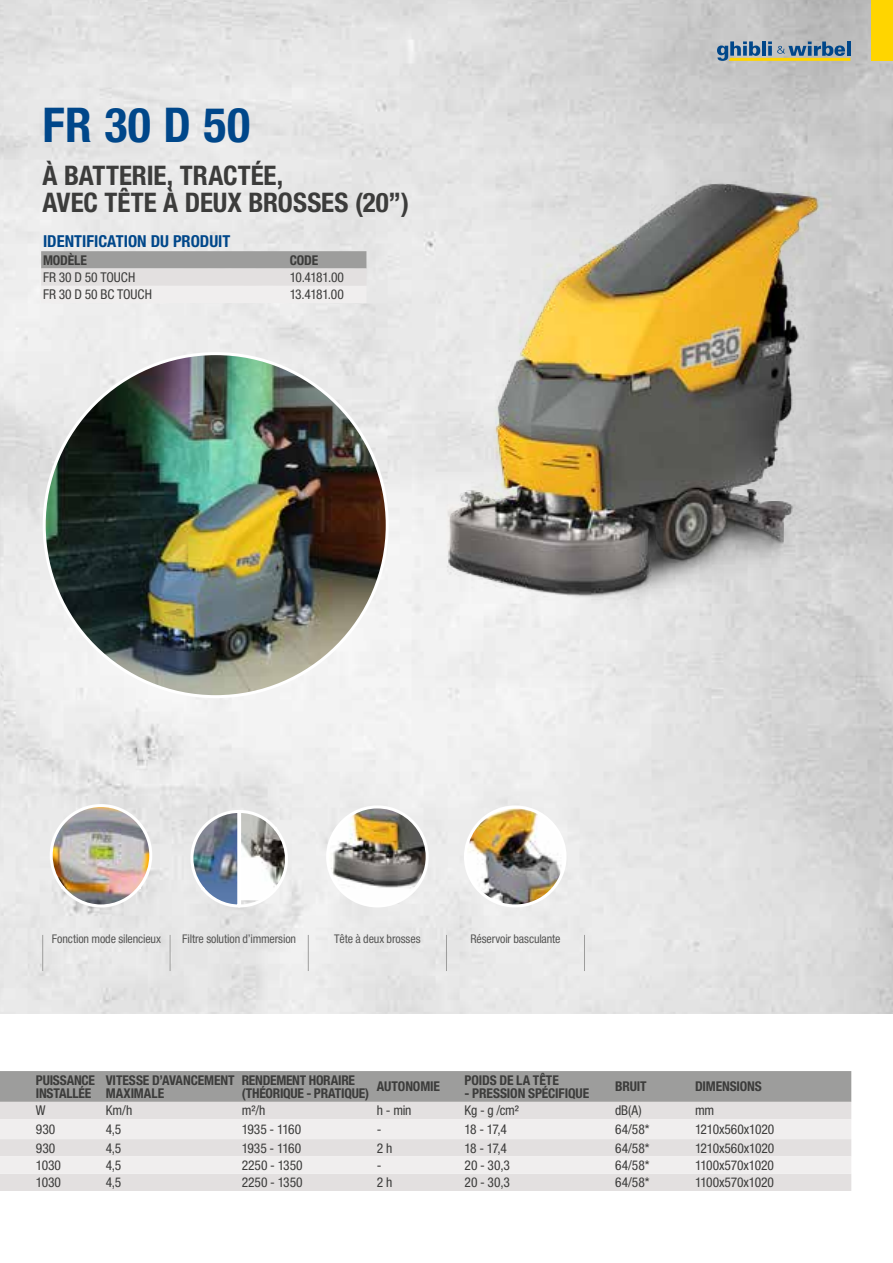
<style>
.page{position:relative;width:893px;height:1263px;background:#fff}
.page>*{position:absolute;margin:0;border:0;box-sizing:border-box;transform-origin:0 0}
.t1{font:700 condensed 48px "Helvetica Neue LT Std";color:#00478a}
._3-Testo{font:700 condensed 27px "Helvetica Neue LT Std";color:#3c3c3b}
._3-titoloTabella{font:700 condensed 16.5px "Helvetica Neue LT Std";color:#00478a}
.Tab-testi{font:condensed 13.5px "Helvetica Neue LT Std";letter-spacing:-.005em;color:#3c3c3b}
.Tab-Sottotito{font:700 condensed 13.5px/13.5px "Helvetica Neue LT Std";letter-spacing:-.01em;color:#3c3c3b}
.Tab-testi-2{font:condensed 13.5px "Helvetica Neue LT Std";letter-spacing:-.025em;color:#3c3c3b}
._5-Testo_tabella-al{font:condensed 12px "Helvetica Neue LT Std";letter-spacing:-.01em;color:#575756}
</style>
<div class="page">
<img style="left:0;top:0;width:893px;height:1014px">
<div style="left:872px;top:0;width:21px;height:61px;background:#ffd500"></div>
<svg style="left:717px;top:41px;width:133px;height:20px;background:#869993"></svg>
<img style="left:0;top:146px;width:28px;height:514px">
<img style="left:353px;top:146px;width:532px;height:532px">
<img style="left:44px;top:354px;width:343px;height:343px;border-radius:171px">
<img style="left:48px;top:802px;width:106px;height:107px">
<svg style="left:189px;top:808px;width:100px;height:101px"></svg>
<hr style="left:42px;top:935px;width:1px;height:36px;background:#9d9d9c">
<hr style="left:170px;top:935px;width:1px;height:36px;background:#9d9d9c">
<hr style="left:308px;top:935px;width:1px;height:36px;background:#9d9d9c">
<hr style="left:446px;top:935px;width:1px;height:36px;background:#9d9d9c">
<hr style="left:584px;top:935px;width:1px;height:36px;background:#9d9d9c">
<svg style="left:41px;top:251px;width:325px;height:52px;background:#d0cece"></svg>
<img style="left:462px;top:804px;width:106px;height:105px">
<img style="left:325px;top:804px;width:105px;height:105px">
<div style="left:0;top:1071px;width:851px;height:31px;background:#9d9d9c"></div>
<div style="left:0;top:1102px;width:851px;height:89px;background:#e3e0e0"></div>
<svg style="left:0;top:1119px;width:851px;height:55px;background:#ece9e9"></svg>
<p class="t1" style="left:43px;top:95px;width:209px">FR 30 D 50</p>
<p class="_3-Testo" style="left:43px;top:159px;width:242px">À BATTERIE, TRACTÉE,</p>
<p class="_3-Testo" style="left:43px;top:186px;width:368px">AVEC TÊTE À DEUX BROSSES (20”)</p>
<p class="_3-titoloTabella" style="left:43px;top:231px;width:189px">IDENTIFICATION DU PRODUIT</p>
<p class="Tab-Sottotito" style="left:43px;top:253px;width:45px">MODÈLE</p>
<p class="Tab-Sottotito" style="left:290px;top:253px;width:30px">CODE</p>
<p class="Tab-testi" style="left:43px;top:269px;width:94px">FR 30 D 50 TOUCH</p>
<p class="Tab-testi" style="left:290px;top:269px;width:56px">10.4181.00</p>
<p class="Tab-testi" style="left:43px;top:287px;width:110px">FR 30 D 50 BC TOUCH</p>
<p class="Tab-testi" style="left:290px;top:287px;width:56px">13.4181.00</p>
<p class="_5-Testo_tabella-al" style="left:52px;top:932px;width:110px">Fonction mode silencieux</p>
<p class="_5-Testo_tabella-al" style="left:182px;top:932px;width:115px">Filtre solution d’immersion</p>
<p class="_5-Testo_tabella-al" style="left:334px;top:932px;width:88px">Tête à deux brosses</p>
<p class="_5-Testo_tabella-al" style="left:470px;top:932px;width:92px">Réservoir basculante</p>
<p class="Tab-Sottotito" style="left:36px;top:1073px;width:61px">PUISSANCE<br>INSTALLÉE</p>
<p class="Tab-Sottotito" style="left:106px;top:1073px;width:130px">VITESSE D’AVANCEMENT<br>MAXIMALE</p>
<p class="Tab-Sottotito" style="left:242px;top:1073px;width:129px">RENDEMENT HORAIRE (THÉORIQUE - PRATIQUE)</p>
<p class="Tab-Sottotito" style="left:377px;top:1079px;width:64px">AUTONOMIE</p>
<p class="Tab-Sottotito" style="left:465px;top:1073px;width:96px">POIDS DE LA TÊTE</p>
<p class="Tab-Sottotito" style="left:465px;top:1086px;width:126px">- PRESSION SPÉCIFIQUE</p>
<p class="Tab-Sottotito" style="left:615px;top:1079px;width:33px">BRUIT</p>
<p class="Tab-Sottotito" style="left:695px;top:1079px;width:68px">DIMENSIONS</p>
<p class="Tab-testi" style="left:36px;top:1103px;width:11px">W</p>
<p class="Tab-testi" style="left:106px;top:1103px;width:28px">Km/h</p>
<p class="Tab-testi" style="left:242px;top:1103px;width:25px">m²/h</p>
<p class="Tab-testi" style="left:377px;top:1103px;width:36px">h - min</p>
<p class="Tab-testi" style="left:465px;top:1103px;width:56px">Kg - g /cm²</p>
<p class="Tab-testi" style="left:615px;top:1103px;width:28px">dB(A)</p>
<p class="Tab-testi" style="left:695px;top:1103px;width:21px">mm</p>
<p class="Tab-testi" style="left:36px;top:1121px;width:21px">930</p>
<p class="Tab-testi" style="left:106px;top:1121px;width:17px">4,5</p>
<p class="Tab-testi-2" style="left:242px;top:1121px;width:61px">1935 - 1160</p>
<p class="Tab-testi" style="left:377px;top:1121px;width:6px">-</p>
<p class="Tab-testi" style="left:465px;top:1121px;width:44px">18 - 17,4</p>
<p class="Tab-testi" style="left:615px;top:1121px;width:36px">64/58*</p>
<p class="Tab-testi" style="left:695px;top:1121px;width:81px">1210x560x1020</p>
<p class="Tab-testi" style="left:36px;top:1140px;width:21px">930</p>
<p class="Tab-testi" style="left:106px;top:1140px;width:17px">4,5</p>
<p class="Tab-testi-2" style="left:242px;top:1140px;width:61px">1935 - 1160</p>
<p class="Tab-testi" style="left:377px;top:1140px;width:17px">2 h</p>
<p class="Tab-testi" style="left:465px;top:1140px;width:44px">18 - 17,4</p>
<p class="Tab-testi" style="left:615px;top:1140px;width:36px">64/58*</p>
<p class="Tab-testi" style="left:695px;top:1140px;width:81px">1210x560x1020</p>
<p class="Tab-testi" style="left:36px;top:1157px;width:27px">1030</p>
<p class="Tab-testi" style="left:106px;top:1157px;width:17px">4,5</p>
<p class="Tab-testi" style="left:242px;top:1157px;width:63px">2250 - 1350</p>
<p class="Tab-testi" style="left:377px;top:1157px;width:6px">-</p>
<p class="Tab-testi" style="left:465px;top:1157px;width:47px">20 - 30,3</p>
<p class="Tab-testi" style="left:615px;top:1157px;width:36px">64/58*</p>
<p class="Tab-testi" style="left:695px;top:1157px;width:81px">1100x570x1020</p>
<p class="Tab-testi" style="left:36px;top:1174px;width:27px">1030</p>
<p class="Tab-testi" style="left:106px;top:1174px;width:17px">4,5</p>
<p class="Tab-testi" style="left:242px;top:1174px;width:63px">2250 - 1350</p>
<p class="Tab-testi" style="left:377px;top:1174px;width:17px">2 h</p>
<p class="Tab-testi" style="left:465px;top:1174px;width:47px">20 - 30,3</p>
<p class="Tab-testi" style="left:615px;top:1174px;width:36px">64/58*</p>
<p class="Tab-testi" style="left:695px;top:1174px;width:81px">1100x570x1020</p>
</div>
